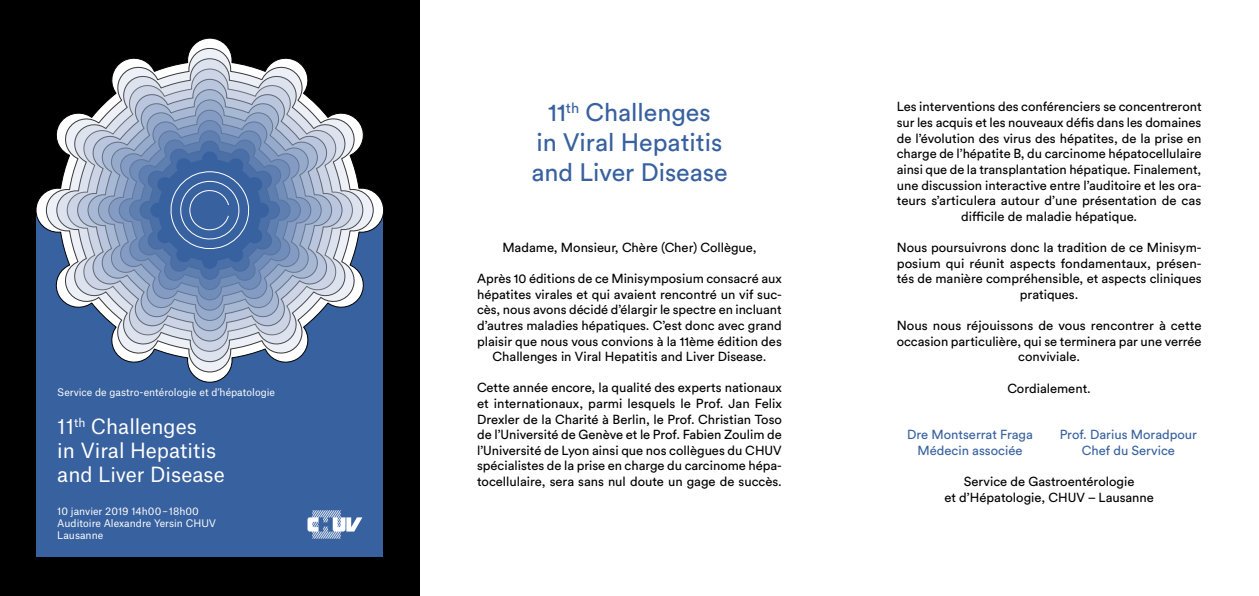
<style>
.page{position:relative;width:1259px;height:596px;background:#fff}
.page>*{position:absolute;margin:0;border:0;box-sizing:border-box;transform-origin:0 0}
.t1{font:25px/30px "Circular Pro";color:#38619f;text-align:center}
.t2{font:20px/24px "Atlas Grotesk";color:#fff}
.t3{font:13px/15.6px "Circular Pro";color:#000;text-align:center}
.t4{font:13px/15.6px "Circular Pro";color:#38619f;text-align:center}
.t5{font:10px/12px "Atlas Grotesk";color:#fff}
</style>
<div class="page">
<div style="left:0;top:0;width:420px;height:595px;background:#000"></div>
<div style="left:37px;top:210px;width:346px;height:346px;background:#38619f"></div>
<svg style="left:36px;top:38px;width:348px;height:344px"></svg>
<svg style="left:46px;top:48px;width:328px;height:324px"></svg>
<svg style="left:56px;top:58px;width:307px;height:304px"></svg>
<svg style="left:67px;top:69px;width:286px;height:282px"></svg>
<svg style="left:77px;top:79px;width:265px;height:262px"></svg>
<svg style="left:88px;top:89px;width:244px;height:242px"></svg>
<svg style="left:98px;top:99px;width:224px;height:222px;background:#afbacd"></svg>
<svg style="left:108px;top:110px;width:203px;height:200px;background:#a3b2cb"></svg>
<svg style="left:119px;top:120px;width:182px;height:180px;background:#90a3c3"></svg>
<svg style="left:129px;top:130px;width:161px;height:160px"></svg>
<svg style="left:307px;top:510px;width:55px;height:28px"></svg>
<p class="t5" style="left:57px;top:384px;width:219px">Service de gastro-entérologie et d’hépatologie</p>
<h2 class="t2" style="left:57px;top:412px;width:169px">11<sup>th</sup> Challenges<br>in Viral Hepatitis and Liver Disease</h2>
<p class="t5" style="left:57px;top:503px;width:160px">10 janvier 2019 14h00 – 18h00<br>Auditoire Alexandre Yersin CHUV<br>Lausanne</p>
<h1 class="t1" style="left:531px;top:96px;width:198px">11<sup>th</sup> Challenges<br>in Viral Hepatitis and Liver Disease</h1>
<p class="t3" style="left:502px;top:239px;width:256px">Madame, Monsieur, Chère (Cher) Collègue,</p>
<p class="t3" style="left:477px;top:270px;width:306px">Après 10 éditions de ce Minisymposium consacré aux hépatites virales et qui avaient rencontré un vif suc&shy;cès, nous avons décidé d’élargir le spectre en incluant d’autres maladies hépatiques. C’est donc avec grand plaisir que nous vous convions à la 11ème édition des Challenges in Viral Hepatitis and Liver Disease.</p>
<p class="t3" style="left:477px;top:379px;width:306px;text-align:justify">Cette année encore, la qualité des experts nationaux et internationaux, parmi lesquels le Prof. Jan Felix Drexler de la Charité à Berlin, le Prof. Christian Toso de l’Université de Genève et le Prof. Fabien Zoulim de l’Université de Lyon ainsi que nos collègues du CHUV spécialistes de la prise en charge du carcinome hépa&shy;tocellulaire, sera sans nul doute un gage de succès.</p>
<p class="t3" style="left:896px;top:98px;width:306px">Les interventions des conférenciers se concentreront sur les acquis et les nouveaux défis dans les domaines de l’évolution des virus des hépatites, de la prise en charge de l’hépatite B, du carcinome hépatocellulaire ainsi que de la transplantation hépatique. Finalement, une discussion interactive entre l’auditoire et les ora&shy;teurs s’articulera autour d’une présentation de cas difficile de maladie hépatique.</p>
<p class="t3" style="left:896px;top:239px;width:306px">Nous poursuivrons donc la tradition de ce Minisym&shy;posium qui réunit aspects fondamentaux, présen&shy;tés de manière compréhensible, et aspects cliniques pratiques.</p>
<p class="t3" style="left:896px;top:317px;width:306px">Nous nous réjouissons de vous rencontrer à cette occasion particulière, qui se terminera par une verrée conviviale.</p>
<p class="t3" style="left:1007px;top:379px;width:85px">Cordialement.</p>
<p class="t4" style="left:907px;top:426px;width:127px">Dre Montserrat Fraga<br>Médecin associée</p>
<p class="t4" style="left:1059px;top:426px;width:139px">Prof. Darius Moradpour<br>Chef du Service</p>
<p class="t3" style="left:944px;top:473px;width:211px">Service de Gastroentérologie<br>et d’Hépatologie, CHUV – Lausanne</p>
</div>
